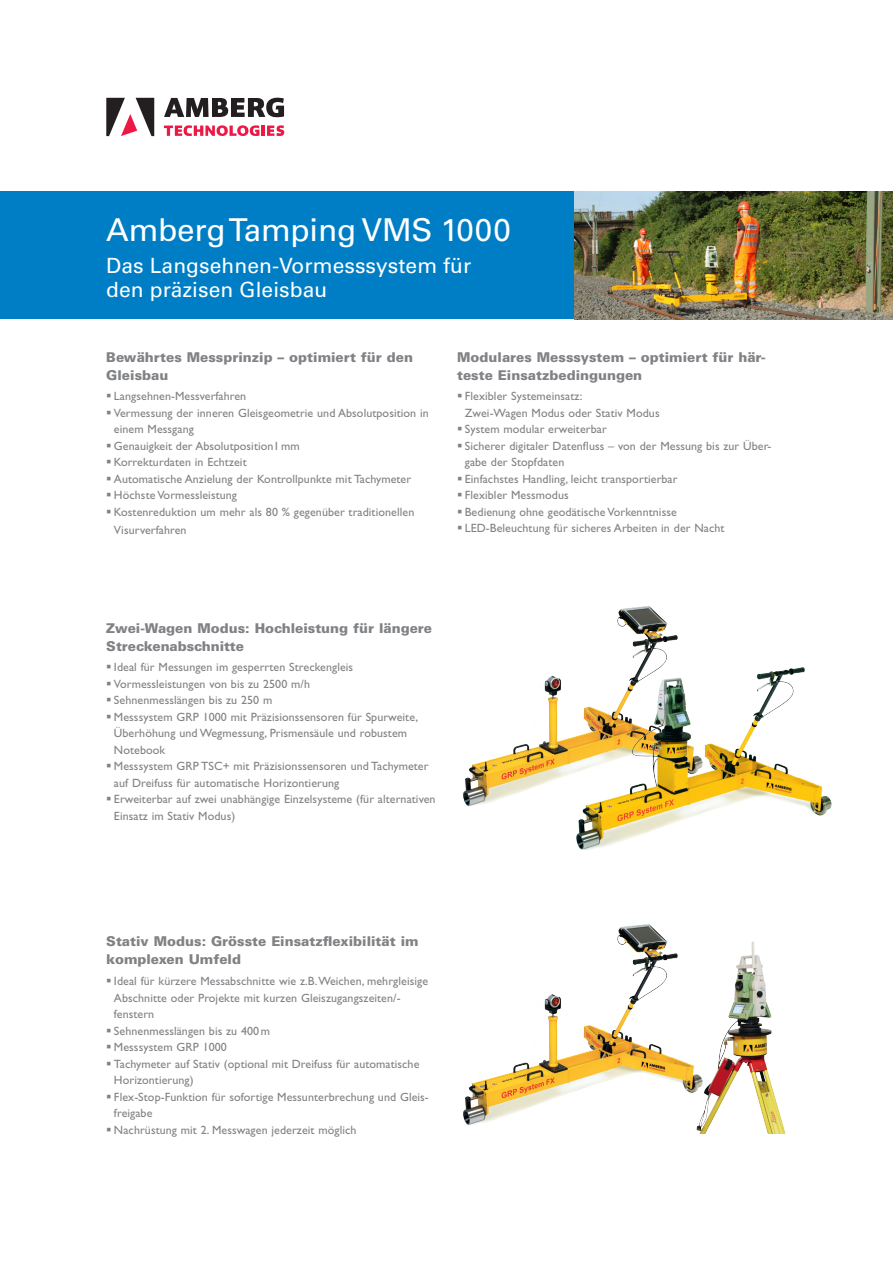
<style>
.page{position:relative;width:893px;height:1263px;background:#fff}
.page>*{position:absolute;margin:0;border:0;box-sizing:border-box;transform-origin:0 0}
.t1{font:31.5px "Univers";letter-spacing:-.01em;color:#fff}
.t2{font:21px/24px "Univers";letter-spacing:.005em;color:#fff}
._1___UT{font:900 13.5px/18px "Univers";color:#808285}
.t3{font:12px/16.5px "Gill Sans";letter-spacing:.005em;color:#808285}
</style>
<div class="page">
<div style="left:0;top:191px;width:893px;height:128px;background:#007ec5"></div>
<svg style="left:164px;top:98px;width:120px;height:20px"></svg>
<svg style="left:106px;top:98px;width:48px;height:38px"></svg>
<svg style="left:164px;top:125px;width:120px;height:11px"></svg>
<img style="left:574px;top:191px;width:319px;height:128px">
<img style="left:463px;top:924px;width:323px;height:210px">
<img style="left:690px;top:924px;width:96px;height:209px">
<img style="left:463px;top:606px;width:195px;height:201px">
<img style="left:535px;top:614px;width:297px;height:236px">
<svg style="left:767px;top:653px;width:27px;height:19px"></svg>
<p class="t1" style="left:106px;top:211px;width:406px">Amberg Tamping VMS 1000</p>
<p class="t2" style="left:106px;top:254px;width:367px">Das Langsehnen-Vormesssystem für den präzisen Gleisbau</p>
<p class="_1___UT" style="left:106px;top:348px;width:308px">Bewährtes Messprinzip – optimiert für den<br>Gleisbau</p>
<p class="t3" style="left:114px;top:388px;width:134px">Langsehnen-Messverfahren</p>
<p class="t3" style="left:114px;top:405px;width:316px">Vermessung der inneren Gleisgeometrie und Absolutposition in einem Messgang</p>
<p class="t3" style="left:114px;top:438px;width:187px">Genauigkeit der Absolutposition1mm</p>
<p class="t3" style="left:114px;top:454px;width:134px">Korrekturdaten in Echtzeit</p>
<p class="t3" style="left:114px;top:471px;width:299px">Automatische Anzielung der Kontrollpunkte mit Tachymeter</p>
<p class="t3" style="left:114px;top:487px;width:125px">Höchste Vormessleistung</p>
<p class="t3" style="left:114px;top:503px;width:302px;line-height:18px">Kostenreduktion um mehr als 80 % gegenüber traditionellen<br>Visurverfahren</p>
<p class="_1___UT" style="left:457px;top:348px;width:310px">Modulares Messsystem – optimiert für här&shy;teste Einsatzbedingungen</p>
<p class="t3" style="left:465px;top:388px;width:196px">Flexibler Systemeinsatz:<br>Zwei-Wagen Modus oder Stativ Modus</p>
<p class="t3" style="left:465px;top:421px;width:143px">System modular erweiterbar</p>
<p class="t3" style="left:465px;top:438px;width:308px">Sicherer digitaler Datenfluss – von der Messung bis zur Über&shy;gabe der Stopfdaten</p>
<p class="t3" style="left:465px;top:471px;width:214px">Einfachstes Handling, leicht transportierbar</p>
<p class="t3" style="left:465px;top:487px;width:105px">Flexibler Messmodus</p>
<p class="t3" style="left:465px;top:504px;width:214px">Bedienung ohne geodätische Vorkenntnisse</p>
<p class="t3" style="left:465px;top:520px;width:261px">LED-Beleuchtung für sicheres Arbeiten in der Nacht</p>
<p class="_1___UT" style="left:106px;top:619px;width:327px">Zwei-Wagen Modus: Hochleistung für längere<br>Streckenabschnitte</p>
<p class="t3" style="left:114px;top:659px;width:241px">Ideal für Messungen im gesperrten Streckengleis</p>
<p class="t3" style="left:114px;top:676px;width:198px">Vormessleistungen von bis zu 2500 m/h</p>
<p class="t3" style="left:114px;top:692px;width:160px">Sehnenmesslängen bis zu 250 m</p>
<p class="t3" style="left:114px;top:709px;width:306px">Messsystem GRP 1000 mit Präzisionssensoren für Spurweite,<br>Überhöhung und Wegmessung, Prismensäule und robustem<br>Notebook</p>
<p class="t3" style="left:114px;top:758px;width:316px">Messsystem GRP TSC+ mit Präzisionssensoren und Tachymeter auf Dreifuss für automatische Horizontierung</p>
<p class="t3" style="left:114px;top:791px;width:323px">Erweiterbar auf zwei unabhängige Einzelsysteme (für alternativen<br>Einsatz im Stativ Modus)</p>
<p class="_1___UT" style="left:106px;top:932px;width:314px">Stativ Modus: Grösste Einsatzflexibilität im komplexen Umfeld</p>
<p class="t3" style="left:114px;top:973px;width:316px">Ideal für kürzere Messabschnitte wie z.B. Weichen, mehrgleisige<br>Abschnitte oder Projekte mit kurzen Gleiszugangszeiten/- fenstern</p>
<p class="t3" style="left:114px;top:1022px;width:158px">Sehnenmesslängen bis zu 400m</p>
<p class="t3" style="left:114px;top:1039px;width:114px">Messsystem GRP 1000</p>
<p class="t3" style="left:114px;top:1055px;width:307px">Tachymeter auf Stativ (optional mit Dreifuss für automatische<br>Horizontierung)</p>
<p class="t3" style="left:114px;top:1088px;width:316px">Flex-Stop-Funktion für sofortige Messunterbrechung und Gleis&shy;freigabe</p>
<p class="t3" style="left:114px;top:1121px;width:244px">Nachrüstung mit 2. Messwagen jederzeit möglich</p>
</div>
